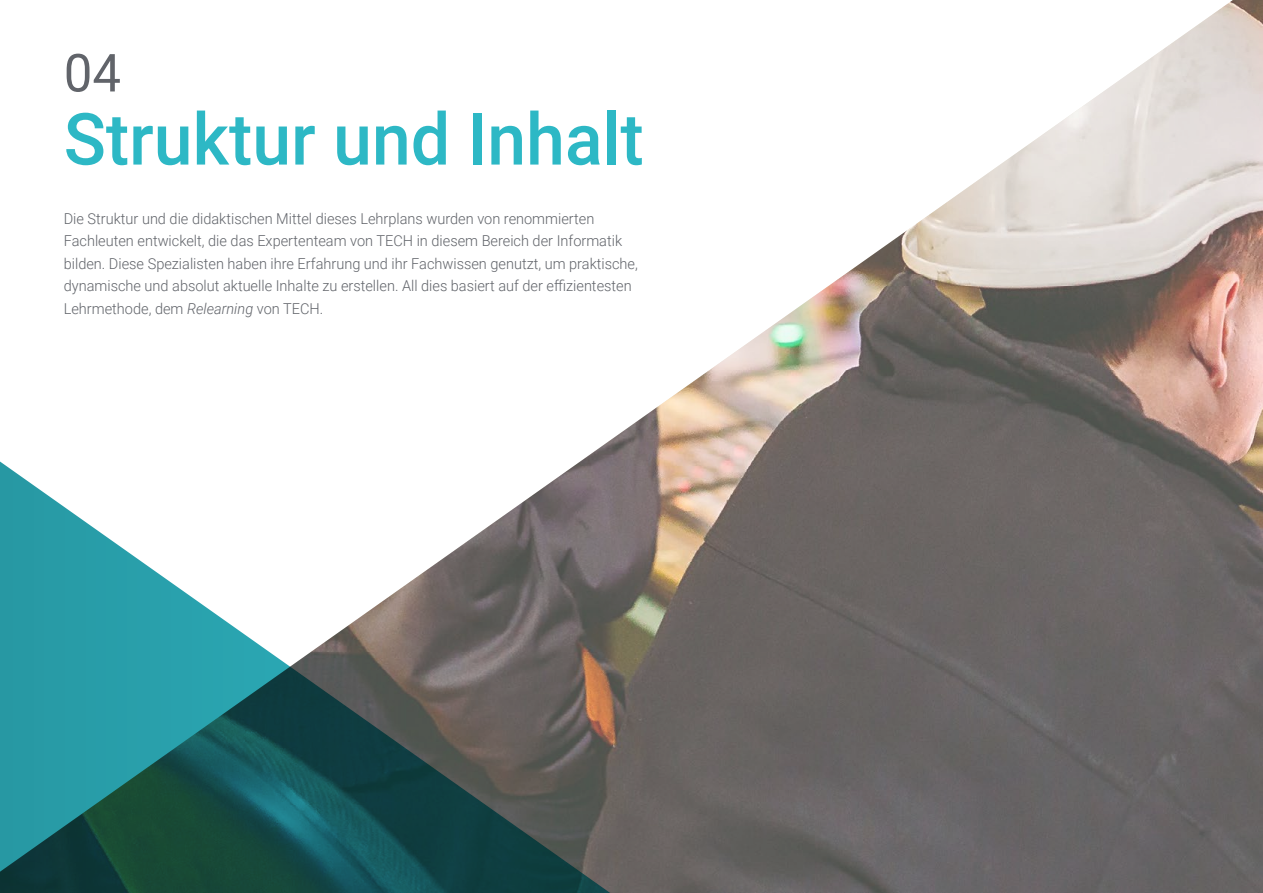
<style>
.page{position:relative;width:1263px;height:893px;background:#fff}
.page>*{position:absolute;margin:0;border:0;box-sizing:border-box;transform-origin:0 0}
.t1{font:500 72px "Roboto";color:#2db8c5}
.t2{font:52.5px "Roboto";color:#61646a}
.t3{font:300 15px/22.5px "Roboto";color:#61646a}
.s1{font-style:italic}
</style>
<div class="page">
<img style="left:602px;top:0;width:661px;height:893px">
<svg style="left:0;top:446px;width:640px;height:447px"></svg>
<h2 class="t2" style="left:64px;top:36px;width:59px">04</h2>
<h1 class="t1" style="left:64px;top:89px;width:581px">Struktur und Inhalt</h1>
<p class="t3" style="left:64px;top:207px;width:576px">Die Struktur und die didaktischen Mittel dieses Lehrplans wurden von renommierten Fachleuten entwickelt, die das Expertenteam von TECH in diesem Bereich der Informatik bilden. Diese Spezialisten haben ihre Erfahrung und ihr Fachwissen genutzt, um praktische, dynamische und absolut aktuelle Inhalte zu erstellen. All dies basiert auf der effizientesten Lehrmethode, dem <span class="s1">Relearning</span> von TECH.</p>
</div>
